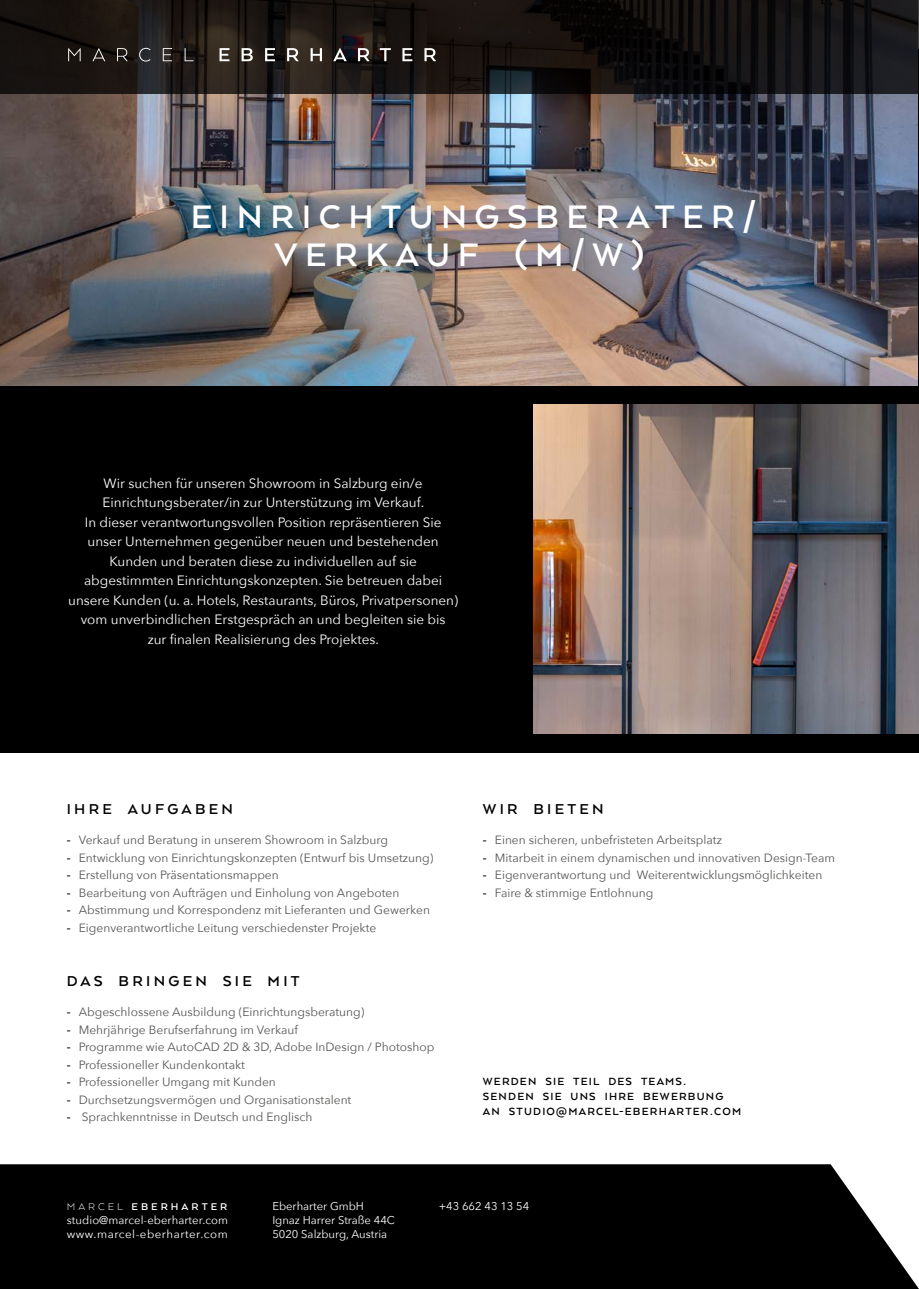
<style>
.page{position:relative;width:919px;height:1289px;background:#fff}
.page>*{position:absolute;margin:0;border:0;box-sizing:border-box;transform-origin:0 0}
.t1{font:700 37.5px/37.5px "Arquitecta";letter-spacing:.2em;color:#fff}
.t2{font:700 16.5px "Arquitecta";letter-spacing:.2em;color:#000}
.t3{font:13.5px/19.5px "Avenir Next";color:#fff;text-align:center}
.t4{font:12px "Avenir Next";color:#575756}
.t5{font:700 12px/15px "Arquitecta";letter-spacing:.1em;color:#000}
.t6{font:11.25px/14.2px "Avenir Next";color:#fff}
.t7{font:700 11.25px "Arquitecta";letter-spacing:.27em;color:#fff}
.s1{font-weight:700}
.s2{font-weight:300}
</style>
<div class="page">
<div style="left:0;top:50px;width:918px;height:703px;background:#000"></div>
<div style="left:0;top:1164px;width:918px;height:124px;background:#000"></div>
<img style="left:0;top:94px;width:917px;height:292px">
<img style="left:533px;top:404px;width:385px;height:329px">
<svg style="left:0;top:0;width:918px;height:94px;background:#171412"></svg>
<svg style="left:68px;top:48px;width:13px;height:13px"></svg>
<svg style="left:92px;top:48px;width:13px;height:13px"></svg>
<svg style="left:117px;top:48px;width:10px;height:13px"></svg>
<svg style="left:139px;top:48px;width:11px;height:14px"></svg>
<svg style="left:163px;top:48px;width:9px;height:13px"></svg>
<svg style="left:185px;top:48px;width:8px;height:13px"></svg>
<svg style="left:219px;top:48px;width:10px;height:13px"></svg>
<svg style="left:241px;top:48px;width:12px;height:13px"></svg>
<svg style="left:265px;top:48px;width:10px;height:13px"></svg>
<svg style="left:287px;top:48px;width:11px;height:13px"></svg>
<svg style="left:310px;top:48px;width:12px;height:13px"></svg>
<svg style="left:333px;top:48px;width:14px;height:13px"></svg>
<svg style="left:358px;top:48px;width:11px;height:13px"></svg>
<svg style="left:380px;top:48px;width:11px;height:13px"></svg>
<svg style="left:402px;top:48px;width:10px;height:13px"></svg>
<svg style="left:424px;top:48px;width:12px;height:13px"></svg>
<h1 class="t1" style="left:274px;top:197px;width:483px;text-indent:-84px">EINRICHTUNGSBERATER/<br>VERKAUF (M/W)</h1>
<p class="t3" style="left:68px;top:473px;width:391px">Wir suchen für unseren Showroom in Salzburg ein/e Einrichtungsberater/in zur Unterstützung im Verkauf.<br>In dieser verantwortungsvollen Position repräsentieren Sie unser Unternehmen gegenüber neuen und bestehenden Kunden und beraten diese zu individuellen auf sie abgestimmten Einrichtungskonzepten. Sie betreuen dabei unsere Kunden (u. a. Hotels, Restaurants, Büros, Privatpersonen) vom unverbindlichen Erstgespräch an und begleiten sie bis<br>zur finalen Realisierung des Projektes.</p>
<h2 class="t2" style="left:67px;top:798px;width:168px">IHRE AUFGABEN</h2>
<p class="t4" style="left:67px;top:829px;width:323px"><span class="s1">-</span> Verkauf und Beratung in unserem Showroom in Salzburg</p>
<p class="t4" style="left:67px;top:847px;width:368px"><span class="s1">-</span> Entwicklung von Einrichtungskonzepten (Entwurf bis Umsetzung)</p>
<p class="t4" style="left:67px;top:864px;width:213px"><span class="s1">-</span> Erstellung von Präsentationsmappen</p>
<p class="t4" style="left:67px;top:882px;width:334px"><span class="s1">-</span> Bearbeitung von Aufträgen und Einholung von Angeboten</p>
<p class="t4" style="left:67px;top:899px;width:364px"><span class="s1">-</span> Abstimmung und Korrespondenz mit Lieferanten und Gewerken</p>
<p class="t4" style="left:67px;top:917px;width:311px"><span class="s1">-</span> Eigenverantwortliche Leitung verschiedenster Projekte</p>
<h2 class="t2" style="left:67px;top:970px;width:234px">DAS BRINGEN SIE MIT</h2>
<p class="t4" style="left:67px;top:1001px;width:299px"><span class="s1">-</span> Abgeschlossene Ausbildung (Einrichtungsberatung)</p>
<p class="t4" style="left:67px;top:1019px;width:233px"><span class="s1">-</span> Mehrjährige Berufserfahrung im Verkauf</p>
<p class="t4" style="left:67px;top:1036px;width:369px"><span class="s1">-</span> Programme wie AutoCAD 2D &amp; 3D, Adobe InDesign / Photoshop</p>
<p class="t4" style="left:67px;top:1054px;width:180px"><span class="s1">-</span> Professioneller Kundenkontakt</p>
<p class="t4" style="left:67px;top:1071px;width:210px"><span class="s1">-</span> Professioneller Umgang mit Kunden</p>
<p class="t4" style="left:67px;top:1089px;width:286px"><span class="s1">-</span> Durchsetzungsvermögen und Organisationstalent</p>
<p class="t4" style="left:67px;top:1106px;width:247px"><span class="s1">-</span> Sprachkenntnisse in Deutsch und Englisch</p>
<h2 class="t2" style="left:483px;top:798px;width:122px">WIR BIETEN</h2>
<p class="t4" style="left:483px;top:829px;width:240px"><span class="s1">-</span> Einen sicheren, unbefristeten Arbeitsplatz</p>
<p class="t4" style="left:483px;top:847px;width:353px"><span class="s1">-</span> Mitarbeit in einem dynamischen und innovativen Design-Team</p>
<p class="t4" style="left:483px;top:864px;width:341px"><span class="s1">-</span> Eigenverantwortung und Weiterentwicklungsmöglichkeiten</p>
<p class="t4" style="left:483px;top:882px;width:172px"><span class="s1">-</span> Faire &amp; stimmige Entlohnung</p>
<p class="t5" style="left:483px;top:1073px;width:260px">WERDEN SIE TEIL DES TEAMS.<br>SENDEN SIE UNS IHRE BEWERBUNG<br>AN STUDIO@MARCEL-EBERHARTER.COM</p>
<p class="t7" style="left:67px;top:1199px;width:162px"><span class="s2">MARCEL</span> EBERHARTER</p>
<p class="t6" style="left:67px;top:1212px;width:163px">studio@marcel-eberharter.com www.marcel-eberharter.com</p>
<p class="t6" style="left:272px;top:1198px;width:124px">Eberharter GmbH<br>Ignaz Harrer Straße 44C<br>5020 Salzburg, Austria</p>
<p class="t6" style="left:438px;top:1198px;width:92px">+43 662 43 13 54</p>
</div>
